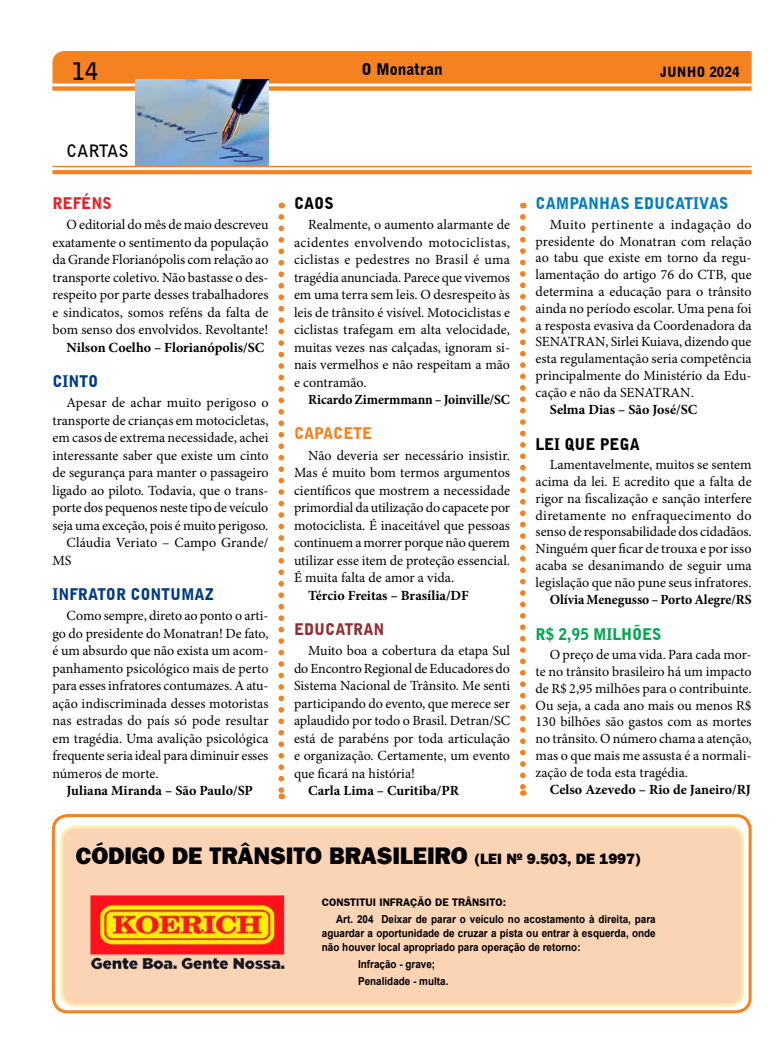
<style>
.page{position:relative;width:780px;height:1063px;background:#fff}
.page>*{position:absolute;margin:0;border:0;box-sizing:border-box;transform-origin:0 0}
.t1{font:24px "Frankfurt Gothic Heavy Plain";letter-spacing:-.005em;color:#000}
.t2{font:700 24px "Bell Gothic BT";color:#000}
.t3{font:700 17px "Bell Gothic BT";color:#000}
.t4{font:900 16px "Bell Gothic BT";color:#013b82;scale:.95 1}
.t5{font:900 16px "Bell Gothic BT";color:#007dc5;scale:.95 1}
.t6{font:900 16px "Bell Gothic BT";color:#000;scale:.95 1}
.t7{font:900 16px "Bell Gothic BT";color:#00a651;scale:.95 1}
.t8{font:900 16px "Bell Gothic BT";color:#000}
.t9{font:900 16px "Bell Gothic BT";color:#8e2f35;scale:.95 1}
.t10{font:900 16px "Bell Gothic BT";color:#f58220;scale:.95 1}
.t11{font:900 16px "Bell Gothic BT";color:#ed1d24;scale:.95 1}
.t12{font:15px "Frankfurt Gothic Heavy Plain";letter-spacing:-.005em;color:#000}
.t13{font:14px/17.5px "Minion Pro";color:#000;text-align:justify}
.t14{font:700 14px "Minion Pro";color:#000}
.t15{font:700 14px "Minion Pro";color:#000;scale:.96 1}
.t16{font:900 14px "Bell Gothic BT";color:#000}
.t17{font:700 11px/14px "Arial";color:#000;text-align:justify;scale:.9 1}
.t18{font:700 11px "Frankfurt Gothic";color:#000}
.s1{font-size:15px}
</style>
<div class="page">
<div style="left:52px;top:51px;width:699px;height:40px;background:#f58220"></div>
<hr style="left:52px;top:83px;width:699px;height:3px;background:#fff">
<img style="left:136px;top:79px;width:132px;height:87px">
<svg style="left:278px;top:217px;width:6px;height:582px"></svg>
<svg style="left:520px;top:217px;width:5px;height:579px"></svg>
<hr style="left:52px;top:166px;width:699px;height:1px;background:#f58220">
<svg style="left:52px;top:170px;width:699px;height:4px;background:#f58423"></svg>
<div style="left:52px;top:814px;width:699px;height:199px;border:3px solid #f58220;border-radius:14px"></div>
<div style="left:62px;top:827px;width:680px;height:178px;background:#fbd3b5;border-radius:14px"></div>
<div style="left:60px;top:825px;width:684px;height:182px;border:3px solid #ffcb05;border-radius:14px"></div>
<img style="left:90px;top:895px;width:195px;height:75px">
<h1 class="t2" style="left:71px;top:55px;width:28px">14</h1>
<p class="t8" style="left:361px;top:60px;width:83px">O MONATRAN</p>
<p class="t16" style="left:660px;top:63px;width:81px">JUNHO 2024</p>
<p class="t3" style="left:67px;top:140px;width:64px">CARTAS</p>
<p class="t11" style="left:52px;top:193px;width:22px">REFÉNS</p>
<p class="t13" style="left:52px;top:216px;width:217px;text-indent:14px">O editorial do mês de maio descreveu exatamente o sentimento da população da Grande Florianópolis com relação ao transporte coletivo. Não bastasse o des&shy;respeito por parte desses trabalhadores e sindicatos, somos reféns da falta de bom senso dos envolvidos. Revoltante!</p>
<p class="t14" style="left:67px;top:338px;width:199px">Nilson Coelho – Florianópolis/SC</p>
<p class="t4" style="left:52px;top:371px;width:21px">CINTO</p>
<p class="t13" style="left:67px;top:394px;width:203px">Apesar de achar muito perigoso o</p>
<p class="t13" style="left:52px;top:412px;width:217px">transporte de crianças em motocicletas,</p>
<p class="t13" style="left:52px;top:429px;width:217px">em casos de extrema necessidade, achei</p>
<p class="t13" style="left:52px;top:447px;width:217px">interessante saber que existe um cinto</p>
<p class="t13" style="left:52px;top:464px;width:217px">de segurança para manter o passageiro</p>
<p class="t13" style="left:52px;top:482px;width:217px">ligado ao piloto. Todavia, que o trans-</p>
<p class="t13" style="left:52px;top:499px;width:217px">porte dos pequenos neste tipo de veículo</p>
<p class="t13" style="left:52px;top:517px;width:217px">seja uma exceção, pois é muito perigoso.</p>
<p class="t13" style="left:67px;top:534px;width:203px">Cláudia Veriato – Campo Grande/</p>
<p class="t13" style="left:52px;top:552px;width:21px">MS</p>
<p class="t4" style="left:52px;top:584px;width:18px">INFRATOR</p>
<p class="t4" style="left:130px;top:584px;width:23px">CONTUMA</p>
<p class="t4" style="left:205px;top:584px;width:11px">Z</p>
<p class="t13" style="left:52px;top:607px;width:217px;text-indent:14px">Como sempre, direto ao ponto o arti&shy;go do presidente do Monatran! De fato, é um absurdo que não exista um acom&shy;panhamento psicológico mais de perto para esses infratores contumazes. A atu&shy;ação indiscriminada desses motoristas nas estradas do país só pode resultar em tragédia. Uma avalição psicológica frequente seria ideal para diminuir esses números de morte.</p>
<p class="t14" style="left:67px;top:781px;width:188px">Juliana Miranda – São Paulo/SP</p>
<p class="t6" style="left:294px;top:193px;width:22px">CAOS</p>
<p class="t13" style="left:294px;top:216px;width:217px;text-indent:14px">Realmente, o aumento alarmante de acidentes envolvendo motociclistas, ciclistas e pedestres no Brasil é uma tragédia anunciada. Parece que vivemos em uma terra sem leis. O desrespeito às leis de trânsito é visível. Motociclistas e ciclistas trafegam em alta velocidade, muitas vezes nas calçadas, ignoram si&shy;nais vermelhos e não respeitam a mão e contramão.</p>
<p class="t15" style="left:308px;top:390px;width:212px">Ricardo Zimermmann – Joinville/SC</p>
<p class="t10" style="left:294px;top:424px;width:22px">CAPACETE</p>
<p class="t13" style="left:294px;top:447px;width:217px;text-indent:14px">Não deveria ser necessário insistir.<br>Mas é muito bom termos argumentos científicos que mostrem a necessidade primordial da utilização do capacete por motociclista. É inaceitável que pessoas continuem a morrer porque não querem utilizar esse item de proteção essencial.<br>É muita falta de amor a vida.</p>
<p class="t14" style="left:308px;top:585px;width:162px">Tércio Freitas – Brasília/DF</p>
<p class="t9" style="left:294px;top:619px;width:22px">EDUCATRAN</p>
<p class="t13" style="left:294px;top:642px;width:217px;text-indent:14px">Muito boa a cobertura da etapa Sul do Encontro Regional de Educadores do Sistema Nacional de Trânsito. Me senti participando do evento, que merece ser aplaudido por todo o Brasil. Detran/SC está de parabéns por toda articulação e organização. Certamente, um evento que ficará na história!</p>
<p class="t14" style="left:308px;top:781px;width:152px">Carla Lima – Curitiba/PR</p>
<p class="t5" style="left:535px;top:193px;width:23px">CAMPANHAS</p>
<p class="t5" style="left:634px;top:193px;width:11px">EDUCATIVAS</p>
<p class="t13" style="left:535px;top:216px;width:217px;line-height:16.8px;text-indent:14px">Muito pertinente a indagação do presidente do Monatran com relação ao tabu que existe em torno da regu&shy;lamentação do artigo 76 do CTB, que determina a educação para o trânsito ainda no período escolar. Uma pena foi a resposta evasiva da Coordenadora da SENATRAN, Sirlei Kuiava, dizendo que esta regulamentação seria competência principalmente do Ministério da Edu&shy;cação e não da SENATRAN.</p>
<p class="t14" style="left:549px;top:399px;width:149px">Selma Dias – São José/SC</p>
<p class="t6" style="left:535px;top:434px;width:42px">LEI QUE</p>
<p class="t6" style="left:600px;top:434px;width:12px">PEGA</p>
<p class="t13" style="left:535px;top:456px;width:217px;line-height:16.8px;text-indent:14px">Lamentavelmente, muitos se sentem acima da lei. E acredito que a falta de rigor na fiscalização e sanção interfere diretamente no enfraquecimento do senso de responsabilidade dos cidadãos.<br>Ninguém quer ficar de trouxa e por isso acaba se desanimando de seguir uma legislação que não pune seus infratores.</p>
<p class="t14" style="left:549px;top:589px;width:202px">Olívia Menegusso – Porto Alegre/RS</p>
<p class="t7" style="left:535px;top:624px;width:71px">R$ 2,95 MILH</p>
<p class="t7" style="left:632px;top:624px;width:21px">ÕES</p>
<p class="t13" style="left:535px;top:646px;width:217px;line-height:16.8px;text-indent:14px">O preço de uma vida. Para cada mor&shy;te no trânsito brasileiro há um impacto de R$ 2,95 milhões para o contribuinte.<br>Ou seja, a cada ano mais ou menos R$ 130 bilhões são gastos com as mortes no trânsito. O número chama a atenção, mas o que mais me assusta é a normali&shy;zação de toda esta tragédia.</p>
<p class="t14" style="left:549px;top:779px;width:203px">Celso Azevedo – Rio de Janeiro/RJ</p>
<h1 class="t1" style="left:76px;top:841px;width:412px">CÓDIGO DE TRÂNSITO BRASILEIRO <span class="s1">(LEI</span></h1>
<p class="t12" style="left:506px;top:850px;width:136px">Nº 9.503, DE 1997)</p>
<p class="t18" style="left:322px;top:896px;width:14px">CONSTITUI</p>
<p class="t18" style="left:379px;top:896px;width:8px">INFRAÇÃO</p>
<p class="t18" style="left:435px;top:896px;width:25px">DE TRÂNSITO</p>
<p class="t18" style="left:502px;top:896px;width:5px">:</p>
<p class="t17" style="left:322px;top:912px;width:372px;text-indent:14px">Art. 204 Deixar de parar o veículo no acostamento à direita, para aguardar a oportunidade de cruzar a pista ou entrar à esquerda, onde não houver local apropriado para operação de retorno:</p>
<p class="t17" style="left:358px;top:956px;width:102px;line-height:16.8px">Infração - grave;<br>Penalidade - multa.</p>
</div>
